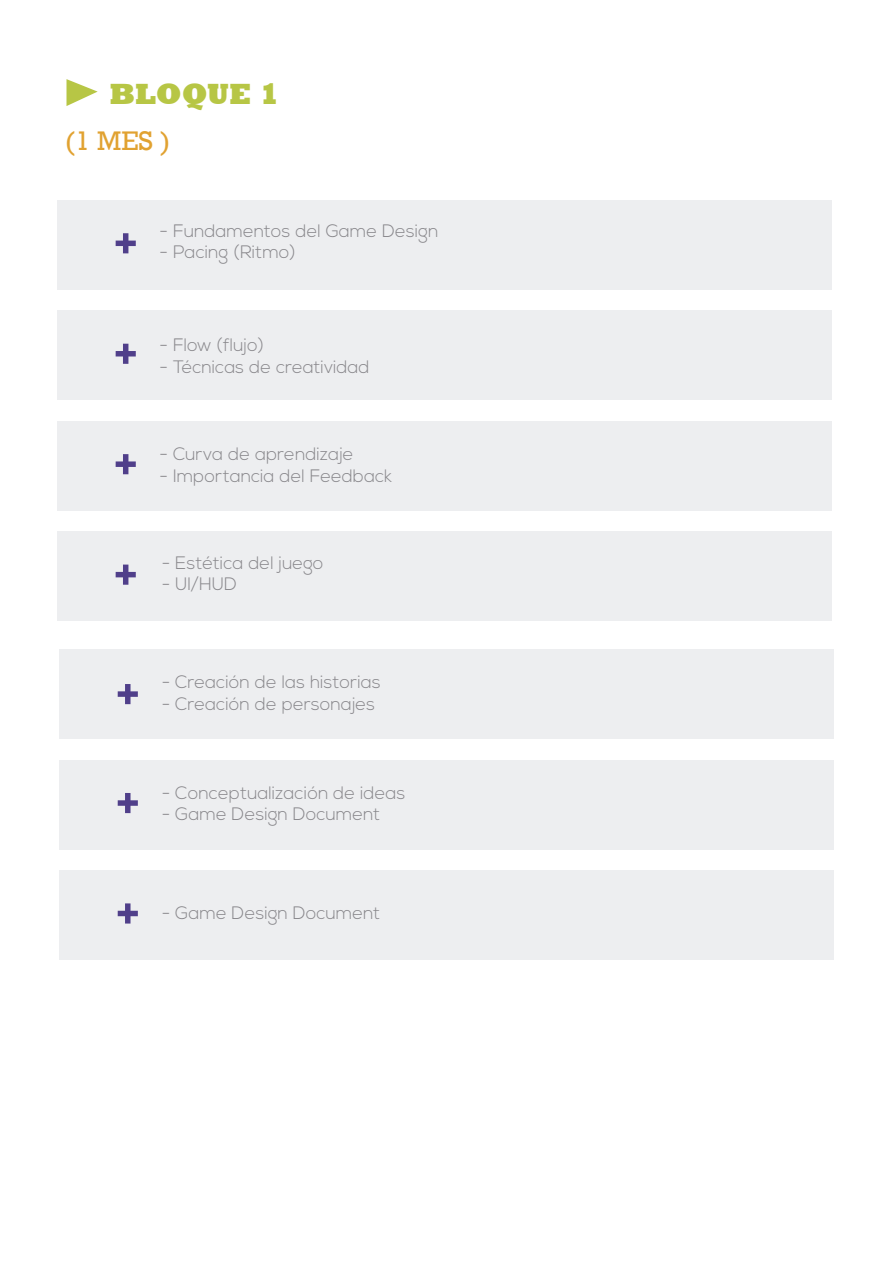
<style>
.page{position:relative;width:893px;height:1263px;background:#fff}
.page>*{position:absolute;margin:0;border:0;box-sizing:border-box;transform-origin:0 0}
.t1{font:800 30px "Rockwell";color:#b7c645}
.t2{font:27.6px "Rockwell";color:#e1a231}
.t3{font:300 18px "Nexa";color:#87868a}
</style>
<div class="page">
<svg style="left:66px;top:79px;width:32px;height:27px"></svg>
<div style="left:57px;top:200px;width:774px;height:90px;background:#edeef0"></div>
<div style="left:123px;top:233px;width:5px;height:20px;background:#503f8a"></div>
<div style="left:116px;top:241px;width:20px;height:5px;background:#503f8a"></div>
<div style="left:57px;top:310px;width:774px;height:90px;background:#edeef0"></div>
<div style="left:123px;top:344px;width:5px;height:20px;background:#503f8a"></div>
<div style="left:116px;top:351px;width:20px;height:5px;background:#503f8a"></div>
<div style="left:57px;top:421px;width:774px;height:90px;background:#edeef0"></div>
<div style="left:123px;top:454px;width:5px;height:20px;background:#503f8a"></div>
<div style="left:116px;top:461px;width:20px;height:6px;background:#503f8a"></div>
<div style="left:57px;top:531px;width:774px;height:90px;background:#edeef0"></div>
<div style="left:123px;top:565px;width:5px;height:20px;background:#503f8a"></div>
<div style="left:116px;top:572px;width:20px;height:5px;background:#503f8a"></div>
<div style="left:59px;top:649px;width:774px;height:90px;background:#edeef0"></div>
<div style="left:125px;top:684px;width:6px;height:20px;background:#503f8a"></div>
<div style="left:118px;top:691px;width:20px;height:6px;background:#503f8a"></div>
<div style="left:59px;top:759px;width:774px;height:90px;background:#edeef0"></div>
<div style="left:125px;top:793px;width:6px;height:20px;background:#503f8a"></div>
<div style="left:118px;top:800px;width:20px;height:6px;background:#503f8a"></div>
<div style="left:59px;top:870px;width:774px;height:90px;background:#edeef0"></div>
<div style="left:125px;top:903px;width:6px;height:20px;background:#503f8a"></div>
<div style="left:118px;top:911px;width:20px;height:5px;background:#503f8a"></div>
<h1 class="t1" style="left:109px;top:76px;width:172px">BLOQUE 1</h1>
<h2 class="t2" style="left:65px;top:125px;width:107px">(1 MES )</h2>
<p class="t3" style="left:160px;top:220px;width:280px">- Fundamentos del Game Design</p>
<p class="t3" style="left:160px;top:242px;width:138px">- Pacing (Ritmo)</p>
<p class="t3" style="left:160px;top:335px;width:106px">- Flow (flujo)</p>
<p class="t3" style="left:160px;top:356px;width:211px">- Técnicas de creatividad</p>
<p class="t3" style="left:160px;top:443px;width:195px">- Curva de aprendizaje</p>
<p class="t3" style="left:160px;top:465px;width:234px">- Importancia del Feedback</p>
<p class="t3" style="left:162px;top:552px;width:163px">- Estética del juego</p>
<p class="t3" style="left:162px;top:574px;width:77px">- UI/HUD</p>
<p class="t3" style="left:162px;top:672px;width:220px">- Creación de las historias</p>
<p class="t3" style="left:162px;top:693px;width:215px">- Creación de personajes</p>
<p class="t3" style="left:162px;top:782px;width:245px">- Conceptualización de ideas</p>
<p class="t3" style="left:162px;top:804px;width:220px">- Game Design Document</p>
<p class="t3" style="left:162px;top:902px;width:220px">- Game Design Document</p>
</div>
